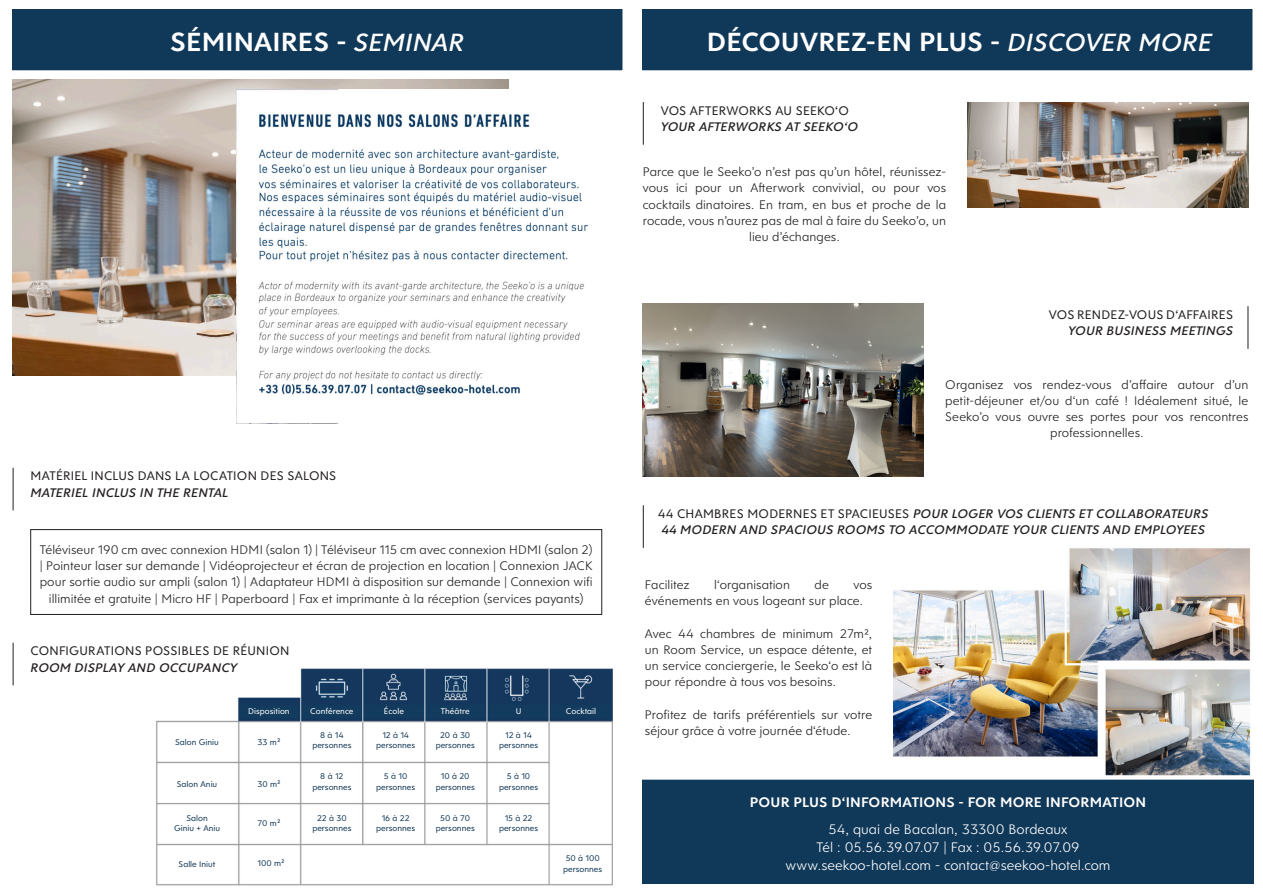
<style>
.page{position:relative;width:1263px;height:893px;background:#fff}
.page>*{position:absolute;margin:0;border:0;box-sizing:border-box;transform-origin:0 0}
.Coordonnées{font:600 28.5px "Clarika Geometric";color:#fff}
.Coordonnées-2{font:300 15px "Clarika Geometric";color:#fff}
.Coordonnées-3{font:600 15px "Clarika Geometric";letter-spacing:.01em;color:#fff}
.Coordonnées-4{font:300 13.5px/16.2px "Clarika Geometric";letter-spacing:.005em;color:#231f20;text-align:center}
.Coordonnées-5{font:italic 500 13.5px "Clarika Geometric";letter-spacing:.01em;color:#231f20}
.Coordonnées-6{font:13.5px/16.2px "Clarika Geometric";letter-spacing:.015em;color:#231f20}
.t1{font:9px/10.8px "Clarika Geometric";color:#123857;text-align:center}
.t2{font:9px "Clarika Geometric";color:#fff}
.s1{font-weight:500;font-style:italic;font-size:27px}
.s2{font-weight:500;font-style:italic}
.s3{font-weight:400;font-style:normal}
</style>
<div class="page">
<div style="left:637px;top:775px;width:621px;height:113px;background:#103859"></div>
<div style="left:633px;top:771px;width:630px;height:122px;border:9px solid #fff"></div>
<div style="left:637px;top:4px;width:620px;height:71px;background:#103859"></div>
<div style="left:633px;top:0;width:628px;height:79px;border:9px solid #fff"></div>
<div style="left:8px;top:4px;width:619px;height:71px;background:#103859"></div>
<div style="left:3px;top:0;width:628px;height:79px;border:9px solid #fff"></div>
<img style="left:156px;top:668px;width:457px;height:218px">
<img style="left:12px;top:79px;width:496px;height:296px">
<hr style="left:13px;top:643px;width:1px;height:42px;background:#231f20">
<hr style="left:13px;top:468px;width:1px;height:42px;background:#231f20">
<div style="left:31px;top:529px;width:571px;height:86px;border:1px solid #231f20"></div>
<hr style="left:643px;top:102px;width:1px;height:43px;background:#231f20">
<img style="left:968px;top:102px;width:280px;height:106px">
<hr style="left:1247px;top:306px;width:1px;height:43px;background:#231f20">
<img style="left:643px;top:303px;width:280px;height:173px">
<hr style="left:643px;top:505px;width:1px;height:43px;background:#231f20">
<img style="left:893px;top:548px;width:358px;height:228px">
<img style="left:236px;top:89px;width:353px;height:334px">
<div style="left:429px;top:812px;width:52px;height:24px;background:#fff"></div>
<div style="left:429px;top:771px;width:52px;height:23px;background:#fff"></div>
<div style="left:429px;top:729px;width:52px;height:23px;background:#fff"></div>
<div style="left:493px;top:729px;width:51px;height:23px;background:#fff"></div>
<div style="left:493px;top:771px;width:51px;height:23px;background:#fff"></div>
<div style="left:493px;top:812px;width:51px;height:24px;background:#fff"></div>
<div style="left:557px;top:853px;width:51px;height:23px;background:#fff"></div>
<div style="left:370px;top:771px;width:51px;height:23px;background:#fff"></div>
<div style="left:370px;top:729px;width:51px;height:23px;background:#fff"></div>
<div style="left:370px;top:812px;width:51px;height:24px;background:#fff"></div>
<div style="left:306px;top:729px;width:52px;height:23px;background:#fff"></div>
<div style="left:306px;top:771px;width:52px;height:23px;background:#fff"></div>
<div style="left:306px;top:812px;width:52px;height:24px;background:#fff"></div>
<div style="left:171px;top:736px;width:52px;height:9px;background:#fff"></div>
<div style="left:171px;top:778px;width:52px;height:9px;background:#fff"></div>
<div style="left:171px;top:812px;width:52px;height:24px;background:#fff"></div>
<div style="left:171px;top:859px;width:52px;height:11px;background:#fff"></div>
<div style="left:243px;top:736px;width:52px;height:9px;background:#fff"></div>
<div style="left:243px;top:778px;width:52px;height:9px;background:#fff"></div>
<div style="left:243px;top:817px;width:52px;height:13px;background:#fff"></div>
<div style="left:245px;top:858px;width:52px;height:12px;background:#fff"></div>
<div style="left:240px;top:705px;width:58px;height:13px;background:#123b5d"></div>
<div style="left:303px;top:705px;width:58px;height:13px;background:#123b5d"></div>
<div style="left:364px;top:705px;width:60px;height:13px;background:#123b5d"></div>
<div style="left:426px;top:705px;width:58px;height:13px;background:#123b5d"></div>
<div style="left:489px;top:705px;width:59px;height:13px;background:#123b5d"></div>
<div style="left:551px;top:705px;width:60px;height:13px;background:#123b5d"></div>
<p class="Coordonnées" style="left:170px;top:23px;width:295px">SÉMINAIRES - <span class="s1">SEMINAR</span></p>
<p class="Coordonnées-6" style="left:31px;top:468px;width:307px">MATÉRIEL INCLUS DANS LA LOCATION DES SALONS<br><span class="s2">MATERIEL INCLUS IN THE RENTAL</span></p>
<p class="Coordonnées-4" style="left:40px;top:541px;width:555px">Téléviseur 190 cm avec connexion HDMI (salon 1) | Téléviseur 115 cm avec connexion HDMI (salon 2) | Pointeur laser sur demande | Vidéoprojecteur et écran de projection en location | Connexion JACK pour sortie audio sur ampli (salon 1) | Adaptateur HDMI à disposition sur demande | Connexion wifi illimitée et gratuite | Micro HF | Paperboard | Fax et imprimante à la réception (services payants)</p>
<p class="Coordonnées-6" style="left:31px;top:643px;width:261px">CONFIGURATIONS POSSIBLES DE RÉUNION<br><span class="s2">ROOM DISPLAY AND OCCUPANCY</span></p>
<p class="t1" style="left:175px;top:736px;width:45px">Salon Giniu</p>
<p class="t1" style="left:177px;top:778px;width:42px">Salon Aniu</p>
<p class="t1" style="left:186px;top:812px;width:23px">Salon</p>
<p class="t1" style="left:174px;top:823px;width:48px">Giniu + Aniu</p>
<p class="t1" style="left:179px;top:859px;width:38px">Salle Iniut</p>
<p class="t2" style="left:248px;top:705px;width:43px">Disposition</p>
<p class="t2" style="left:310px;top:705px;width:45px">Conférence</p>
<p class="t2" style="left:384px;top:705px;width:22px">École</p>
<p class="t2" style="left:441px;top:705px;width:30px">Théâtre</p>
<p class="t2" style="left:516px;top:705px;width:7px">U</p>
<p class="t2" style="left:566px;top:705px;width:32px">Cocktail</p>
<p class="t1" style="left:258px;top:736px;width:24px">33 m²</p>
<p class="t1" style="left:257px;top:778px;width:25px">30 m²</p>
<p class="t1" style="left:258px;top:817px;width:24px">70 m²</p>
<p class="t1" style="left:257px;top:858px;width:28px">100 m²</p>
<p class="t1" style="left:312px;top:729px;width:41px">8 à 14 personnes</p>
<p class="t1" style="left:320px;top:770px;width:25px">8 à 12</p>
<p class="t1" style="left:312px;top:781px;width:41px">personnes</p>
<p class="t1" style="left:317px;top:812px;width:31px">22 à 30</p>
<p class="t1" style="left:312px;top:823px;width:41px">personnes</p>
<p class="t1" style="left:376px;top:729px;width:41px">12 à 14 personnes</p>
<p class="t1" style="left:440px;top:729px;width:32px">20 à 30</p>
<p class="t1" style="left:436px;top:740px;width:41px">personnes</p>
<p class="t1" style="left:384px;top:770px;width:25px">5 à 10</p>
<p class="t1" style="left:376px;top:781px;width:41px">personnes</p>
<p class="t1" style="left:441px;top:770px;width:30px">10 à 20</p>
<p class="t1" style="left:436px;top:781px;width:41px">personnes</p>
<p class="t1" style="left:376px;top:812px;width:41px">16 à 22 personnes</p>
<p class="t1" style="left:440px;top:812px;width:31px">50 à 70</p>
<p class="t1" style="left:436px;top:823px;width:41px">personnes</p>
<p class="t1" style="left:505px;top:729px;width:28px">12 à 14</p>
<p class="t1" style="left:499px;top:740px;width:41px">personnes</p>
<p class="t1" style="left:507px;top:770px;width:25px">5 à 10</p>
<p class="t1" style="left:499px;top:781px;width:41px">personnes</p>
<p class="t1" style="left:505px;top:812px;width:29px">15 à 22</p>
<p class="t1" style="left:499px;top:823px;width:41px">personnes</p>
<p class="t1" style="left:566px;top:853px;width:36px">50 à 100</p>
<p class="t1" style="left:563px;top:864px;width:41px">personnes</p>
<p class="t1" style="left:575px;top:853px;width:7px">9</p>
<p class="Coordonnées" style="left:707px;top:23px;width:507px">DÉCOUVREZ-EN PLUS - <span class="s1">DISCOVER MORE</span></p>
<p class="Coordonnées-6" style="left:661px;top:102px;width:190px">VOS AFTERWORKS AU SEEKO‘O</p>
<p class="Coordonnées-5" style="left:661px;top:118px;width:199px">YOUR AFTERWORKS AT SEEKO‘O</p>
<p class="Coordonnées-4" style="left:643px;top:163px;width:305px">Parce que le Seeko’o n’est pas qu’un hôtel, réunissez&shy;vous ici pour un Afterwork convivial, ou pour vos cocktails dinatoires. En tram, en bus et proche de la rocade, vous n’aurez pas de mal à faire du Seeko’o, un lieu d’échanges.</p>
<p class="Coordonnées-6" style="left:1049px;top:306px;width:186px">VOS RENDEZ-VOUS D‘AFFAIRES</p>
<p class="Coordonnées-5" style="left:1068px;top:322px;width:166px">YOUR BUSINESS MEETINGS</p>
<p class="Coordonnées-4" style="left:945px;top:376px;width:305px">Organisez vos rendez-vous d’affaire autour d’un petit-déjeuner et/ou d‘un café ! Idéalement situé, le Seeko’o vous ouvre ses portes pour vos rencontres professionnelles.</p>
<p class="Coordonnées-5" style="left:658px;top:505px;width:552px"><span class="s3">44 CHAMBRES MODERNES ET SPACIEUSES</span> POUR LOGER VOS CLIENTS ET COLLABORATEURS</p>
<p class="Coordonnées-5" style="left:661px;top:521px;width:545px">44 MODERN AND SPACIOUS ROOMS TO ACCOMMODATE YOUR CLIENTS AND EMPLOYEES</p>
<p class="Coordonnées-4" style="left:645px;top:576px;width:46px">Facilitez</p>
<p class="Coordonnées-4" style="left:714px;top:576px;width:77px">l‘organisation</p>
<p class="Coordonnées-4" style="left:814px;top:576px;width:16px">de</p>
<p class="Coordonnées-4" style="left:645px;top:576px;width:229px;text-align:left;text-indent:208px">vos événements en vous logeant sur place.</p>
<p class="Coordonnées-4" style="left:645px;top:625px;width:229px;text-align:justify">Avec 44 chambres de minimum 27m2, un Room Service, un espace détente, et un service conciergerie, le Seeko‘o est là pour répondre à tous vos besoins.</p>
<p class="Coordonnées-4" style="left:645px;top:706px;width:229px;text-align:left">Profitez de tarifs préférentiels sur votre séjour grâce à votre journée d‘étude.</p>
<p class="Coordonnées-3" style="left:750px;top:793px;width:398px">POUR PLUS D‘INFORMATIONS - FOR MORE INFORMATION</p>
<p class="Coordonnées-2" style="left:828px;top:820px;width:240px">54, quai de Bacalan, 33300 Bordeaux</p>
<p class="Coordonnées-2" style="left:816px;top:838px;width:265px">Tél : 05.56.39.07.07 | Fax : 05.56.39.07.09</p>
<p class="Coordonnées-2" style="left:785px;top:856px;width:327px">www.seekoo-hotel.com - contact@seekoo-hotel.com</p>
</div>
